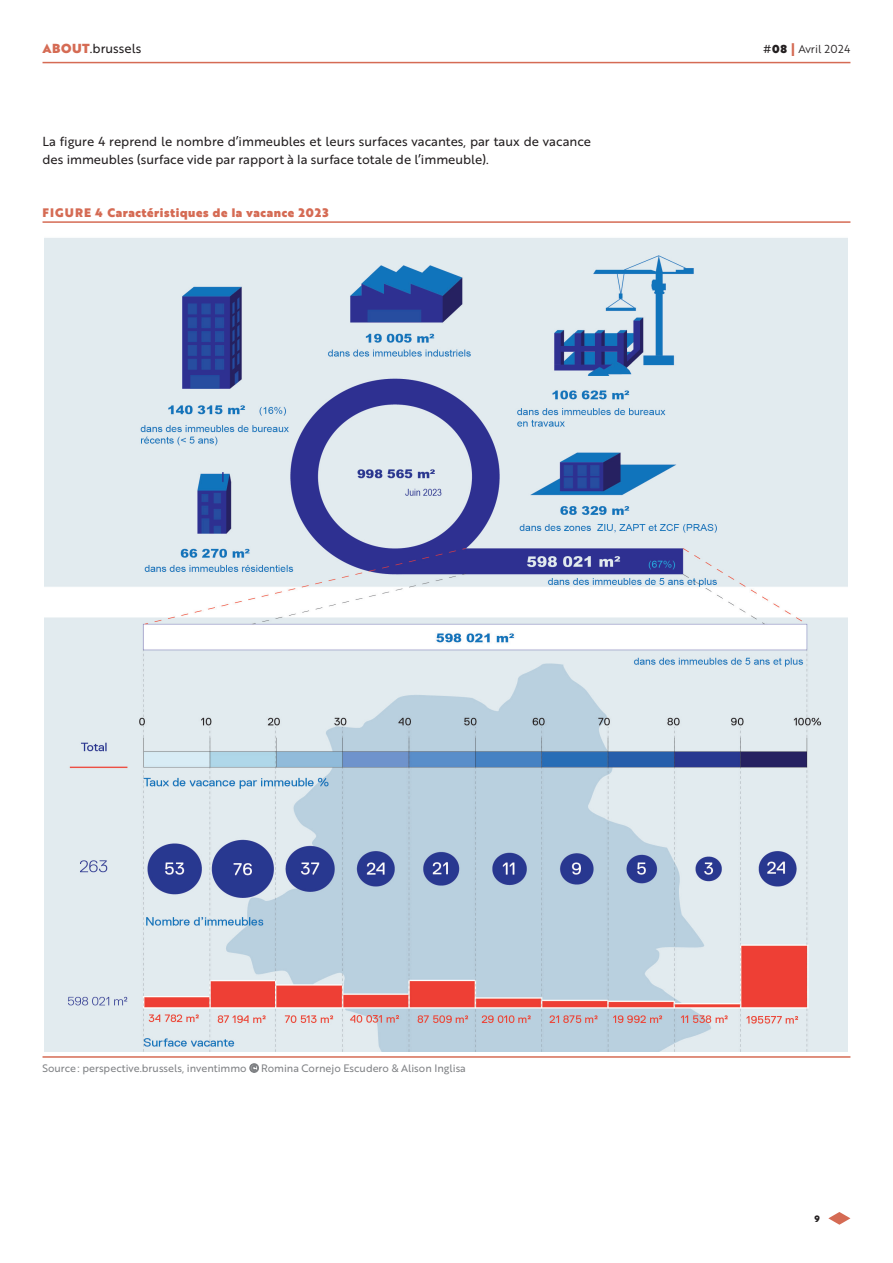
<style>
.page{position:relative;width:893px;height:1263px;background:#fff}
.page>*{position:absolute;margin:0;border:0;box-sizing:border-box;transform-origin:0 0}
.ListePuce_1{font:12.75px/18px "Brother 1816 Regular";color:#231f20}
.TAB_GRAPH_Titres{font:12px "Brother 1816 Black";letter-spacing:.05em;color:#d56b54}
.t1{font:11.25px "Brother 1816 Book";color:#231f20}
.Source_Note_Tab_Grap{font:10.5px "Brother 1816 Regular";color:#808285}
.t2{font:9px "Brother 1816 Black";color:#231f20}
.s1{font-family:"Brother 1816 Black";color:#d56b54}
.s2{font-family:"Brother 1816 Regular"}
.s3{font-family:"Brother 1816 Black"}
.s4{font-family:"Brother 1816 Bold";font-size:15px;color:#d56b54}
.s5{font-family:"Brix Slab";font-size:12px}
</style>
<div class="page">
<svg style="left:828px;top:1212px;width:22px;height:13px"></svg>
<hr style="left:43px;top:62px;width:807px;height:1px;background:#d56b54">
<hr style="left:43px;top:1056px;width:807px;height:2px;background:#d56b54">
<hr style="left:43px;top:221px;width:807px;height:2px;background:#d56b54">
<img style="left:45px;top:238px;width:802px;height:813px">
<p class="ListePuce_1" style="left:43px;top:39px;width:100px"><span class="s1">ABOUT</span>.brussels</p>
<p class="t1" style="left:763px;top:41px;width:89px"><span class="s2">#</span><span class="s3">08</span> <span class="s4">|</span> Avril 2024</p>
<p class="ListePuce_1" style="left:43px;top:131px;width:550px">La figure 4 reprend le nombre d’immeubles et leurs surfaces vacantes, par taux de vacance des immeubles (surface vide par rapport à la surface totale de l’immeuble).</p>
<p class="TAB_GRAPH_Titres" style="left:43px;top:204px;width:287px">FIGURE 4 Caractéristiques de la vacance 2023</p>
<p class="Source_Note_Tab_Grap" style="left:43px;top:1060px;width:425px">Source: perspective.brussels, inventimmo <span class="s5">©</span> Romina Cornejo Escudero &amp; Alison Inglisa</p>
<p class="t2" style="left:814px;top:1211px;width:7px">9</p>
</div>
